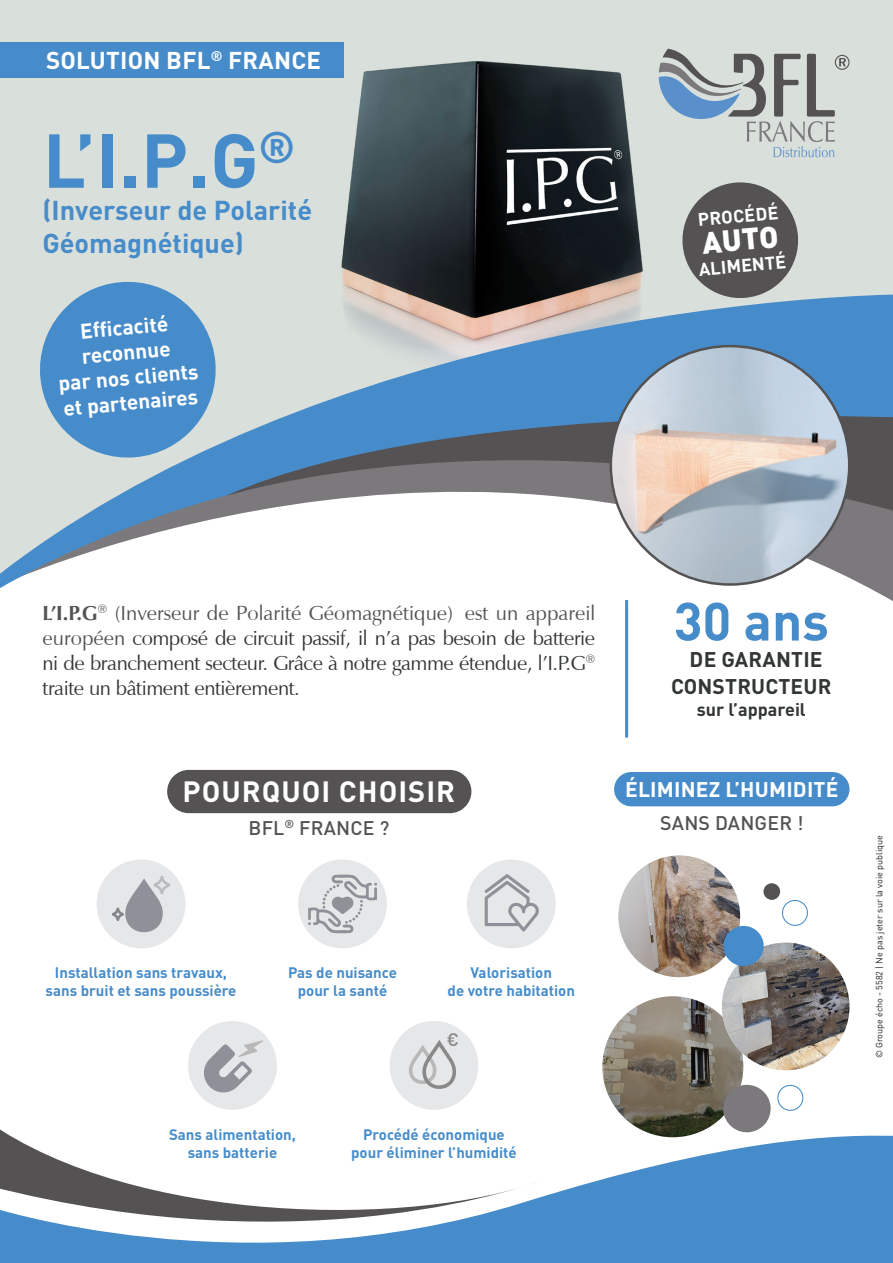
<style>
.page{position:relative;width:893px;height:1263px;background:#fff}
.page>*{position:absolute;margin:0;border:0;box-sizing:border-box;transform-origin:0 0}
.t1{font:700 75px "DIN Pro";color:#478cca}
.t2{font:700 52.95px "DIN Pro";color:#478cca}
.t3{font:900 30px "DIN Pro";color:#fff}
.t4{font:700 28.95px "DIN Pro";letter-spacing:.035em;color:#fff}
.t5{font:700 27px "DIN Pro";color:#478cca}
.t6{font:700 24px "DIN Pro";letter-spacing:.01em;color:#fff}
.t7{font:21px/25.2px "Vera Humana 95";letter-spacing:-.02em;color:#333636;text-align:justify}
.t8{font:700 21px/25.2px "DIN Pro";letter-spacing:.01em;color:#fff;text-align:center}
.t9{font:700 21px/26.8px "DIN Pro";letter-spacing:.01em;color:#333636;text-align:center}
.t10{font:500 19.5px "DIN Pro";letter-spacing:.01em;color:#545252}
.t11{font:700 18px "DIN Pro";color:#fff}
.t12{font:700 18px "DIN Pro";color:#333636}
.t13{font:500 18px "DIN Pro";color:#8a898a}
.t14{font:700 15px/18px "DIN Pro";color:#478cca;text-align:center}
.t15{font:9px "DIN Pro";color:#231f20}
.s1{font-weight:700;color:#545252}
.s2{color:#545252}
</style>
<div class="page">
<div style="left:0;top:0;width:71px;height:288px;background:#d9dfda"></div>
<img style="left:71px;top:0;width:822px;height:288px">
<div style="left:0;top:43px;width:343px;height:35px;background:#478cca"></div>
<svg style="left:680px;top:180px;width:121px;height:108px;background:#727271"></svg>
<svg style="left:0;top:288px;width:893px;height:346px"></svg>
<svg style="left:225px;top:393px;width:668px;height:124px;background:#758ea5"></svg>
<svg style="left:36px;top:278px;width:184px;height:183px;background:#6ea2ce"></svg>
<img style="left:611px;top:346px;width:238px;height:238px;border-radius:119px">
<div style="left:390px;top:1021px;width:88px;height:89px;background:#e6e7e9;border-radius:50%"></div>
<svg style="left:409px;top:1040px;width:47px;height:49px"></svg>
<div style="left:467px;top:859px;width:89px;height:89px;background:#e6e7e9;border-radius:50%"></div>
<svg style="left:484px;top:874px;width:55px;height:57px"></svg>
<div style="left:97px;top:859px;width:88px;height:89px;background:#e6e7e9;border-radius:50%"></div>
<svg style="left:112px;top:875px;width:58px;height:57px"></svg>
<div style="left:298px;top:859px;width:89px;height:89px;background:#e6e7e9;border-radius:50%"></div>
<svg style="left:308px;top:874px;width:69px;height:60px"></svg>
<svg style="left:540px;top:1133px;width:353px;height:130px;fill:#478cca"></svg>
<svg style="left:0;top:1129px;width:540px;height:134px"></svg>
<div style="left:188px;top:1021px;width:89px;height:89px;background:#e6e7e9;border-radius:50%"></div>
<svg style="left:204px;top:1040px;width:59px;height:53px"></svg>
<div style="left:614px;top:772px;width:235px;height:34px;background:#478cca;border-radius:17px"></div>
<div style="left:167px;top:770px;width:304px;height:43px;background:#545252;border-radius:22px"></div>
<hr style="left:625px;top:600px;width:3px;height:138px;background:#478cca">
<img style="left:618px;top:855px;width:122px;height:122px;border-radius:61px">
<img style="left:602px;top:996px;width:141px;height:141px;border-radius:70px">
<img style="left:722px;top:943px;width:127px;height:127px;border-radius:64px">
<svg style="left:723px;top:925px;width:42px;height:42px;background:#6898c4"></svg>
<svg style="left:782px;top:900px;width:26px;height:26px"></svg>
<svg style="left:722px;top:1084px;width:81px;height:49px"></svg>
<div style="left:763px;top:883px;width:17px;height:17px;background:#545252;border-radius:50%"></div>
<svg style="left:659px;top:49px;width:190px;height:108px;background:#b5bec0"></svg>
<p class="t6" style="left:46px;top:44px;width:276px">SOLUTION BFL<sup>®</sup> FRANCE</p>
<p class="t1" style="left:43px;top:110px;width:254px">L’I.P.G<sup>®</sup></p>
<p class="t5" style="left:43px;top:192px;width:271px">(Inverseur de Polarité</p>
<p class="t5" style="left:43px;top:224px;width:203px">Géomagnétique)</p>
<p class="t8" style="left:53px;top:320px;width:142px;rotate:-5deg">Effi cacité reconnue<br>par nos clients et partenaires</p>
<p class="t11" style="left:697px;top:207px;width:82px;rotate:-5deg">PROCÉDÉ</p>
<p class="t3" style="left:700px;top:223px;width:78px;rotate:-5deg">AUTO</p>
<p class="t11" style="left:698px;top:257px;width:89px;rotate:-5deg">ALIMENTÉ</p>
<p class="t7" style="left:43px;top:600px;width:554px"><span class="s1">L’I.P.G</span><sup>®</sup> <span class="s2">(Inverseur de Polarité Géomagnétique) est un appareil européen</span> composé de circuit passif, il n’a pas besoin de batterie ni de branchement secteur. Grâce à notre gamme étendue, l’I.P.G<sup>® </sup>traite un bâtiment entièrement.</p>
<p class="t4" style="left:183px;top:772px;width:274px">POURQUOI CHOISIR</p>
<p class="t10" style="left:249px;top:814px;width:142px">BFL<sup>®</sup> FRANCE ?</p>
<p class="t2" style="left:674px;top:585px;width:157px">30 ans</p>
<p class="t9" style="left:671px;top:645px;width:162px">DE GARANTIE<br>CONSTRUCTEUR</p>
<p class="t12" style="left:697px;top:697px;width:111px">sur l’appareil</p>
<p class="t8" style="left:625px;top:776px;width:215px">ÉLIMINEZ L’HUMIDITÉ</p>
<p class="t10" style="left:660px;top:809px;width:145px">SANS DANGER !</p>
<p class="t14" style="left:46px;top:963px;width:192px">Installation sans travaux, sans bruit et sans poussière</p>
<p class="t14" style="left:288px;top:963px;width:110px">Pas de nuisance</p>
<p class="t14" style="left:298px;top:981px;width:91px">pour la santé</p>
<p class="t14" style="left:471px;top:963px;width:83px">Valorisation</p>
<p class="t14" style="left:448px;top:981px;width:129px">de votre habitation</p>
<p class="t13" style="left:447px;top:1027px;width:14px">€</p>
<p class="t14" style="left:169px;top:1125px;width:129px">Sans alimentation,</p>
<p class="t14" style="left:188px;top:1143px;width:91px">sans batterie</p>
<p class="t14" style="left:363px;top:1125px;width:143px">Procédé économique</p>
<p class="t14" style="left:351px;top:1143px;width:167px">pour éliminer l’humidité</p>
<p class="t15" style="left:873px;top:1058px;width:225px;rotate:-90deg">© Groupe écho - 5582 | Ne pas jeter sur la voie publique</p>
</div>
